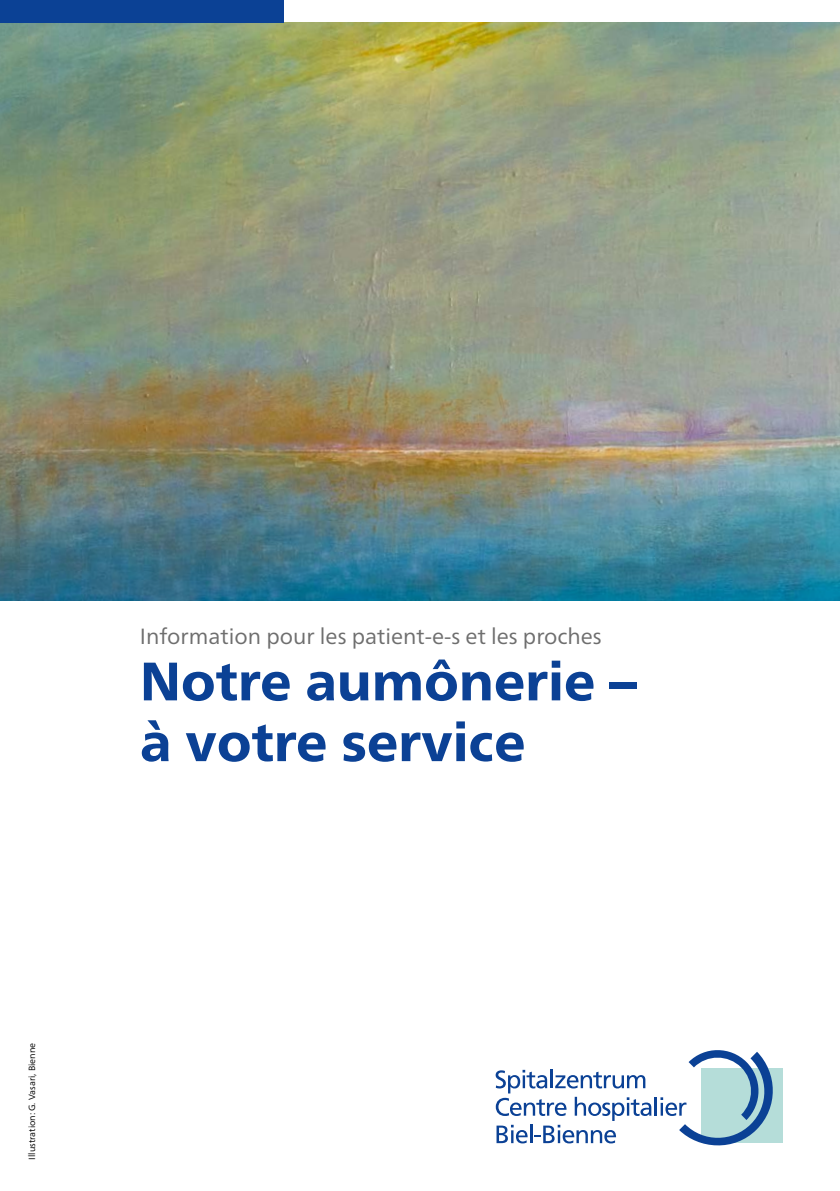
<style>
.page{position:relative;width:840px;height:1191px;background:#fff}
.page>*{position:absolute;margin:0;border:0;box-sizing:border-box;transform-origin:0 0}
.t1{font:800 54px/60.8px "Frutiger Neue W01";color:#0b4195}
.t2{font:22px "Frutiger Neue W01";color:#6e6e6e}
.t3{font:9px "Frutiger Neue W01";color:#000}
</style>
<div class="page">
<img style="left:0;top:22px;width:839px;height:578px">
<div style="left:701px;top:1068px;width:81px;height:75px;background:#b5ddd9"></div>
<svg style="left:495px;top:1050px;width:278px;height:96px"></svg>
<div style="left:0;top:0;width:283px;height:22px;background:#0b4195"></div>
<p class="t2" style="left:140px;top:623px;width:463px">Information pour les patient-e-s et les proches</p>
<h1 class="t1" style="left:140px;top:651px;width:497px">Notre aumônerie – à votre service</h1>
<p class="t3" style="left:27px;top:1159px;width:118px;rotate:-90deg">Illustration: G. Vasari, Bienne</p>
</div>
